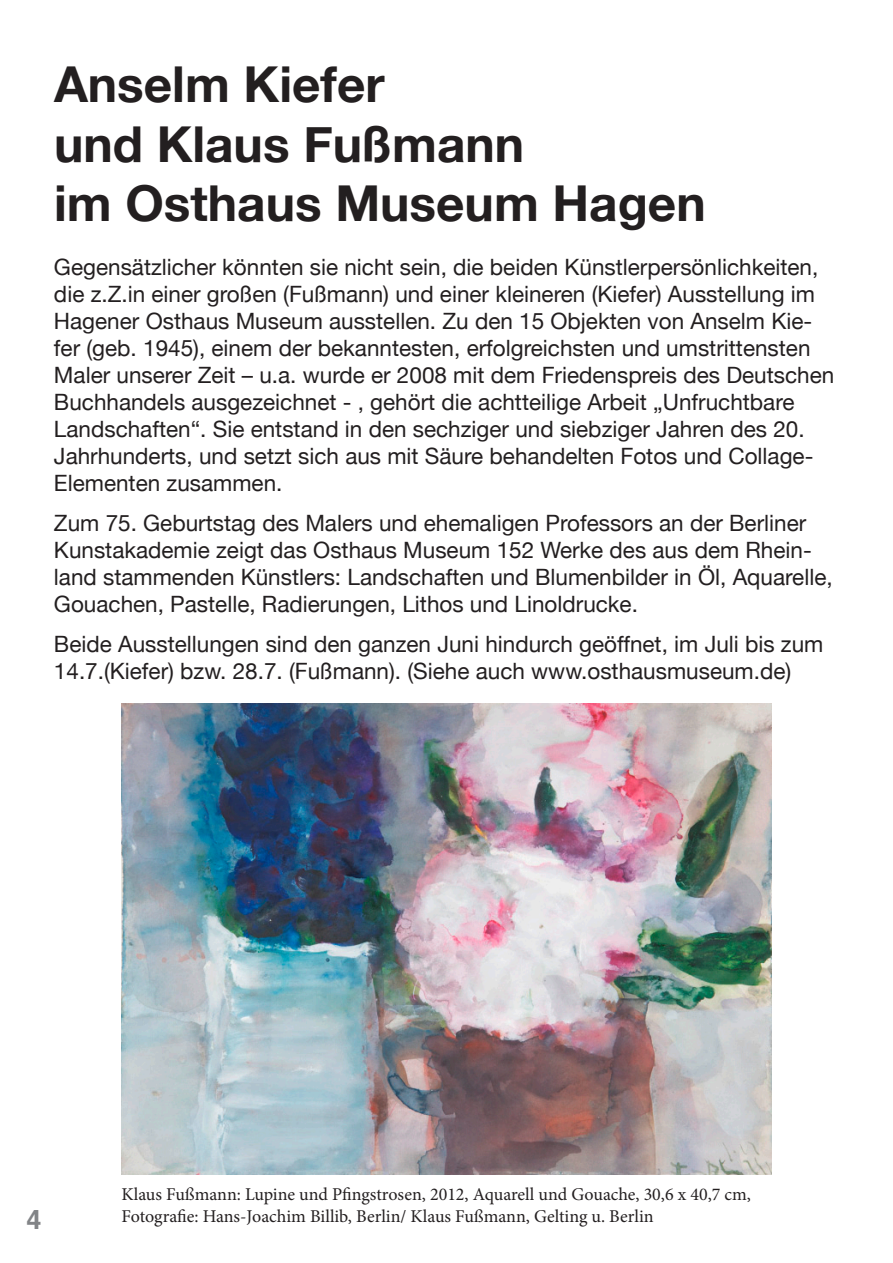
<style>
.page{position:relative;width:893px;height:1263px;background:#fff}
.page>*{position:absolute;margin:0;border:0;box-sizing:border-box;transform-origin:0 0}
.t1{font:700 49.5px/59.4px "Helvetica Neue";color:#231f20}
.t2{font:700 27px "Helvetica";color:#828487}
.t3{font:22.5px/27px "Helvetica Neue";color:#231f20}
.t4{font:18px/21.6px "Minion Pro";color:#231f20}
</style>
<div class="page">
<img style="left:122px;top:704px;width:649px;height:470px">
<h1 class="t1" style="left:54px;top:56px;width:653px">Anselm Kiefer<br>und Klaus Fußmann<br>im Osthaus Museum Hagen</h1>
<p class="t3" style="left:54px;top:255px;width:782px">Gegensätzlicher könnten sie nicht sein, die beiden Künstlerpersönlichkeiten, die z.Z.in einer großen (Fußmann) und einer kleineren (Kiefer) Ausstellung im Hagener Osthaus Museum ausstellen. Zu den 15 Objekten von Anselm Kie&shy;fer (geb. 1945), einem der bekanntesten, erfolgreichsten und umstrittensten Maler unserer Zeit – u.a. wurde er 2008 mit dem Friedenspreis des Deutschen Buchhandels ausgezeichnet - , gehört die achtteilige Arbeit „Unfruchtbare Landschaften“. Sie entstand in den sechziger und siebziger Jahren des 20.<br>Jahrhunderts, und setzt sich aus mit Säure behandelten Fotos und Collage-Elementen zusammen.</p>
<p class="t3" style="left:54px;top:511px;width:780px">Zum 75. Geburtstag des Malers und ehemaligen Professors an der Berliner Kunstakademie zeigt das Osthaus Museum 152 Werke des aus dem Rhein&shy;land stammenden Künstlers: Landschaften und Blumenbilder in Öl, Aquarelle, Gouachen, Pastelle, Radierungen, Lithos und Linoldrucke.</p>
<p class="t3" style="left:54px;top:631px;width:771px">Beide Ausstellungen sind den ganzen Juni hindurch geöffnet, im Juli bis zum<br>14.7.(Kiefer) bzw. 28.7. (Fußmann). (Siehe auch www.osthausmuseum.de)</p>
<p class="t2" style="left:26px;top:1198px;width:17px">4</p>
<p class="t4" style="left:122px;top:1183px;width:631px">Klaus Fußmann: Lupine und Pfingstrosen, 2012, Aquarell und Gouache, 30,6 x 40,7 cm,<br>Fotografie: Hans-Joachim Billib, Berlin/ Klaus Fußmann, Gelting u. Berlin</p>
</div>
